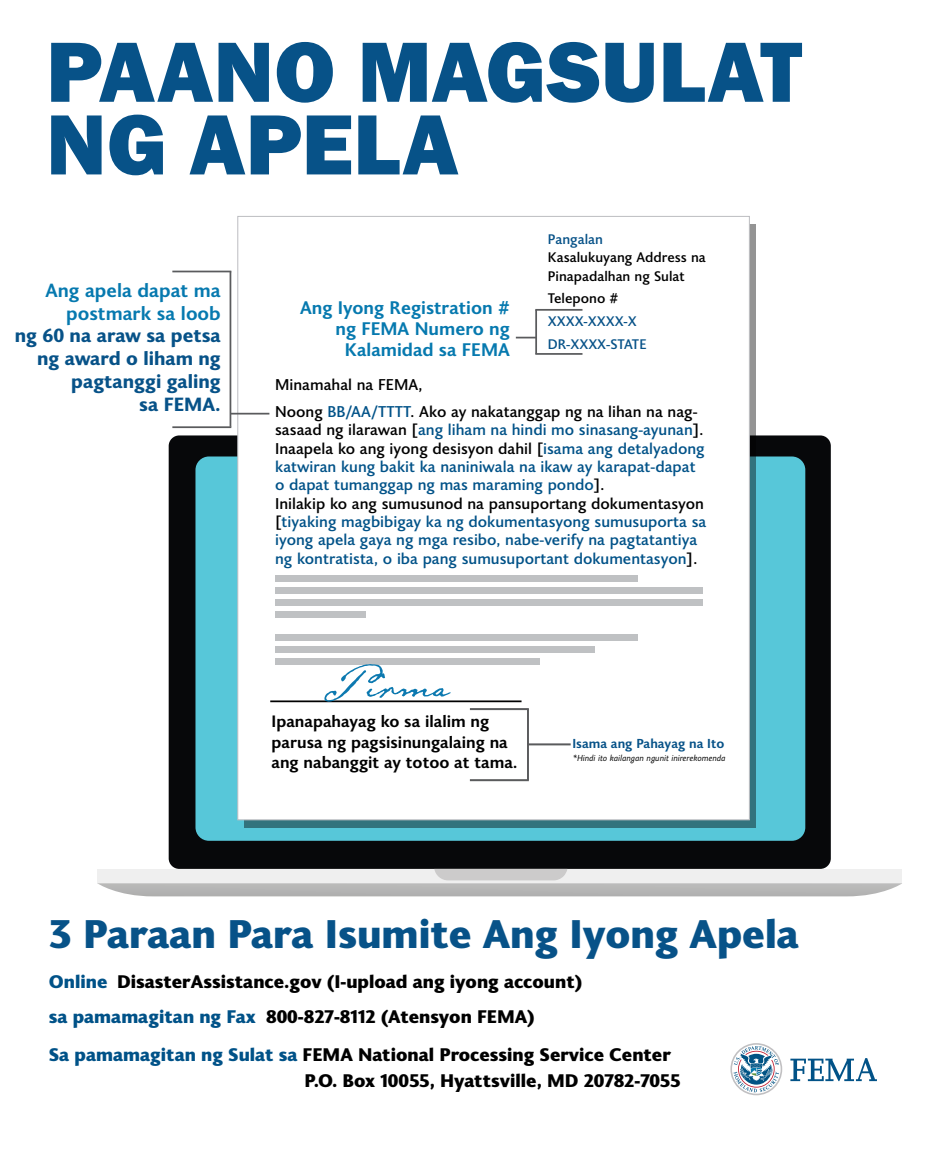
<style>
.page{position:relative;width:928px;height:1150px;background:#fff}
.page>*{position:absolute;margin:0;border:0;box-sizing:border-box;transform-origin:0 0}
.t1{font:88.38px/72.6px "Franklin Gothic URW Hea";color:#075288}
.t2{font:58.62px "Emily Austin";color:#0c79b0}
.t3{font:900 40.25px "Joanna Sans Nova";color:#075288}
.t4{font:800 19.25px/22.8px "Joanna Sans Nova";color:#075288;text-align:right}
.t5{font:700 19.25px/22.8px "Joanna Sans Nova";color:#0679af;text-align:right}
.t6{font:900 18.38px/26.5px "Joanna Sans Nova";color:#000}
.t7{font:700 18.38px/21.1px "Joanna Sans Nova";color:#0679af;text-align:right}
.t8{font:900 18.38px "Joanna Sans Nova";color:#005288}
.t9{font:700 16.62px/20.1px "Joanna Sans Nova";color:#000}
.t10{font:500 15.75px/18.4px "Joanna Sans Nova";color:#005288}
.t11{font:500 15.75px/26.6px "Joanna Sans Nova";color:#000}
.t12{font:500 14px/18.4px "Joanna Sans Nova";color:#000}
.t13{font:500 14px/22.8px "Joanna Sans Nova";color:#075288}
.t14{font:700 13.12px "Joanna Sans Nova";color:#075288}
.t15{font:italic 8.75px "Joanna Sans Nova";color:#000}
.s1{color:#005288}
.s2{color:#000}
</style>
<div class="page">
<svg style="left:790px;top:1058px;width:87px;height:23px"></svg>
<svg style="left:730px;top:1043px;width:52px;height:52px"></svg>
<div style="left:169px;top:435px;width:661px;height:434px;background:#07080a;border-radius:10px"></div>
<div style="left:195px;top:456px;width:610px;height:385px;background:#57c7d9;border-radius:13px"></div>
<svg style="left:97px;top:869px;width:805px;height:27px"></svg>
<svg style="left:244px;top:224px;width:511px;height:603px;background:#447880"></svg>
<div style="left:237px;top:216px;width:513px;height:604px;background:#fff;border:1px solid #bcbdc1"></div>
<div style="left:275px;top:575px;width:363px;height:6px;background:#bfc1c3"></div>
<div style="left:275px;top:587px;width:427px;height:6px;background:#bfc1c3"></div>
<div style="left:275px;top:599px;width:427px;height:6px;background:#bfc1c3"></div>
<div style="left:275px;top:611px;width:91px;height:6px;background:#bfc1c3"></div>
<div style="left:275px;top:634px;width:363px;height:7px;background:#bfc1c3"></div>
<div style="left:275px;top:646px;width:320px;height:7px;background:#bfc1c3"></div>
<div style="left:275px;top:658px;width:265px;height:7px;background:#bfc1c3"></div>
<hr style="left:229px;top:271px;width:2px;height:156px;background:#5a5b5d">
<hr style="left:172px;top:271px;width:59px;height:1px;background:#5a5b5d">
<hr style="left:172px;top:426px;width:59px;height:2px;background:#5a5b5d">
<hr style="left:230px;top:413px;width:39px;height:1px;background:#5a5b5d">
<hr style="left:535px;top:310px;width:2px;height:44px;background:#5a5b5d">
<hr style="left:535px;top:309px;width:47px;height:2px;background:#5a5b5d">
<hr style="left:535px;top:353px;width:47px;height:2px;background:#5a5b5d">
<svg style="left:516px;top:337px;width:19px;height:1px"></svg>
<hr style="left:527px;top:709px;width:2px;height:71px;background:#5a5b5d">
<hr style="left:470px;top:708px;width:59px;height:2px;background:#5a5b5d">
<hr style="left:470px;top:779px;width:59px;height:2px;background:#5a5b5d">
<hr style="left:528px;top:743px;width:42px;height:2px;background:#5a5b5d">
<hr style="left:270px;top:700px;width:251px;height:2px;background:#000">
<h1 class="t1" style="left:46px;top:33px;width:757px">PAANO MAGSULAT<br>NG APELA</h1>
<p class="t5" style="left:45px;top:278px;width:177px">Ang apela dapat ma postmark sa loob</p>
<p class="t4" style="left:15px;top:323px;width:208px">ng 60 na araw sa petsa ng award o liham ng pagtanggi galing<br>sa FEMA.</p>
<p class="t7" style="left:300px;top:296px;width:211px">Ang Iyong Registration # ng FEMA Numero ng<br>Kalamidad sa FEMA</p>
<p class="t13" style="left:548px;top:227px;width:57px">Pangalan</p>
<p class="t12" style="left:548px;top:247px;width:159px">Kasalukuyang Address na<br>Pinapadalhan ng Sulat</p>
<p class="t12" style="left:548px;top:289px;width:72px">Telepono #</p>
<p class="t13" style="left:548px;top:309px;width:100px">XXXX-XXXX-X<br>DR-XXXX-STATE</p>
<p class="t11" style="left:275px;top:371px;width:424px">Minamahal na FEMA,<br>Noong <span class="s1">BB/AA/TTTT</span>. Ako ay nakatanggap ng na lihan na nag-</p>
<p class="t10" style="left:275px;top:420px;width:433px"><span class="s2">sasaad ng ilarawan [</span>ang liham na hindi mo sinasang-ayunan<span class="s2">].<br>Inaapela ko ang iyong desisyon dahil [</span>isama ang detalyadong katwiran kung bakit ka naniniwala na ikaw ay karapat-dapat o dapat tumanggap ng mas maraming pondo<span class="s2">].<br>Inilakip ko ang sumusunod na pansuportang dokumentasyon [</span>tiyaking magbibigay ka ng dokumentasyong sumusuporta sa iyong apela gaya ng mga resibo, nabe-verify na pagtatantiya ng kontratista, o iba pang sumusuportant dokumentasyon<span class="s2">].</span></p>
<h2 class="t2" style="left:327px;top:640px;width:122px">Pirma</h2>
<p class="t9" style="left:271px;top:710px;width:248px">Ipanapahayag ko sa ilalim ng parusa ng pagsisinungalaing na ang nabanggit ay totoo at tama.</p>
<p class="t14" style="left:572px;top:734px;width:153px">Isama ang Pahayag na Ito</p>
<p class="t15" style="left:573px;top:752px;width:154px">*Hindi ito kailangan ngunit inirerekomenda</p>
<h3 class="t3" style="left:49px;top:904px;width:751px">3 Paraan Para Isumite Ang Iyong Apela</h3>
<p class="t8" style="left:49px;top:967px;width:60px">Online</p>
<p class="t6" style="left:117px;top:966px;width:467px">DisasterAssistance.gov (I-upload ang iyong account)</p>
<p class="t6" style="left:49px;top:1002px;width:487px"><span class="s1">sa pamamagitan ng Fax</span> 800-827-8112 (Atensyon FEMA)</p>
<p class="t6" style="left:304px;top:1040px;width:378px;text-indent:-255px"><span class="s1">Sa pamamagitan ng Sulat sa</span> FEMA National Processing Service Center<br>P.O. Box 10055, Hyattsville, MD 20782-7055</p>
</div>
